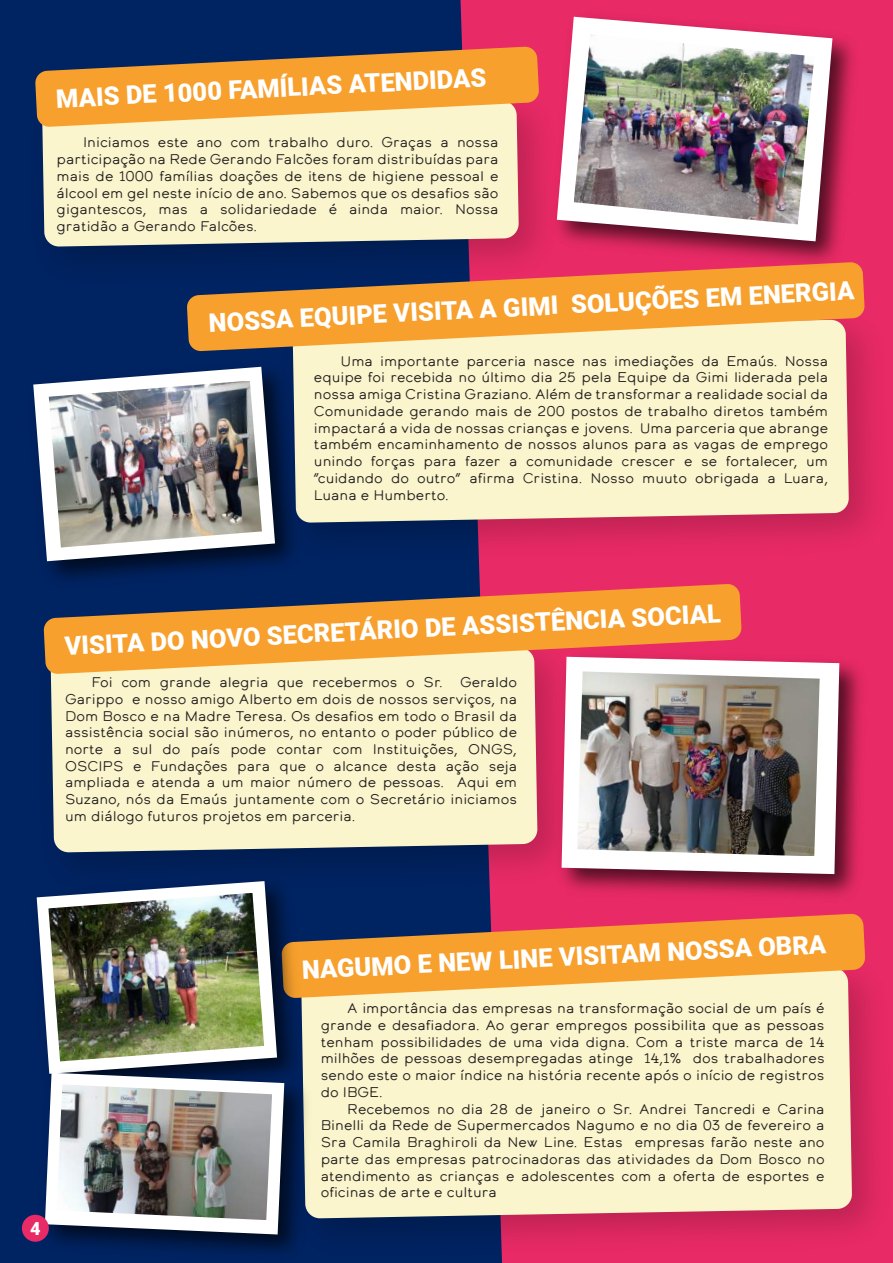
<style>
.page{position:relative;width:893px;height:1263px;background:#002361}
.page>*{position:absolute;margin:0;border:0;box-sizing:border-box;transform-origin:0 0}
.t1{font:900 25.5px "Roboto";color:#fff}
.t2{font:900 18px "Roboto";color:#fff}
.t3{font:13.95px/16.8px "Calder LC";color:#231f20;text-align:justify}
</style>
<div class="page">
<div style="left:460px;top:0;width:433px;height:942px;background:#e82a66"></div>
<img style="left:65px;top:74px;width:479px;height:188px">
<div style="left:42px;top:127px;width:477px;height:120px;background:#faf5cc"></div>
<svg style="left:35px;top:46px;width:504px;height:81px"></svg>
<img style="left:316px;top:294px;width:577px;height:281px">
<div style="left:293px;top:351px;width:556px;height:172px;background:#faf5cc"></div>
<svg style="left:187px;top:262px;width:678px;height:89px;background:#d49952"></svg>
<img style="left:43px;top:629px;width:506px;height:275px">
<div style="left:51px;top:674px;width:486px;height:178px;background:#faf5cc"></div>
<svg style="left:44px;top:584px;width:698px;height:90px;background:#d49247"></svg>
<img style="left:317px;top:942px;width:576px;height:321px">
<div style="left:310px;top:998px;width:542px;height:220px;background:#faf5cc"></div>
<svg style="left:310px;top:913px;width:555px;height:85px;background:#e09750"></svg>
<img style="left:544px;top:4px;width:322px;height:270px">
<svg style="left:557px;top:17px;width:275px;height:224px;background:#d786a0"></svg>
<img style="left:574px;top:34px;width:240px;height:190px">
<img style="left:44px;top:355px;width:264px;height:239px">
<svg style="left:33px;top:367px;width:242px;height:194px"></svg>
<img style="left:49px;top:381px;width:213px;height:166px">
<img style="left:549px;top:645px;width:323px;height:262px">
<svg style="left:562px;top:657px;width:277px;height:217px;background:#efd9e0"></svg>
<img style="left:577px;top:671px;width:243px;height:185px">
<img style="left:36px;top:869px;width:274px;height:191px">
<svg style="left:37px;top:881px;width:240px;height:179px"></svg>
<img style="left:48px;top:893px;width:216px;height:167px">
<img style="left:33px;top:1060px;width:284px;height:192px">
<svg style="left:45px;top:1073px;width:239px;height:161px;background:#a6aebc"></svg>
<img style="left:56px;top:1084px;width:216px;height:136px">
<div style="left:22px;top:1215px;width:27px;height:27px;background:#e82a66;border-radius:50%"></div>
<h1 class="t1" style="left:55px;top:81px;width:432px;rotate:-3deg">MAIS DE 1000 FAMÍLIAS ATENDIDAS</h1>
<p class="t3" style="left:57px;top:134px;width:443px;text-indent:27px">Iniciamos este ano com trabalho duro. Graças a nossa participação na Rede Gerando Falcões foram distribuídas para mais de 1000 famílias doações de itens de higiene pessoal e álcool em gel neste início de ano. Sabemos que os desafios são gigantescos, mas a solidariedade é ainda maior. Nossa gratidão a Gerando Falcões.</p>
<h1 class="t1" style="left:208px;top:305px;width:648px;rotate:-3deg">NOSSA EQUIPE VISITA A GIMI SOLUÇÕES EM ENERGIA</h1>
<p class="t3" style="left:314px;top:352px;width:516px;text-indent:27px">Uma importante parceria nasce nas imediações da Emaús. Nossa equipe foi recebida no último dia 25 pela Equipe da Gimi liderada pela nossa amiga Cristina Graziano. Além de transformar a realidade social da Comunidade gerando mais de 200 postos de trabalho diretos também impactará a vida de nossas crianças e jovens. Uma parceria que abrange também encaminhamento de nossos alunos para as vagas de emprego unindo forças para fazer a comunidade crescer e se fortalecer, um “cuidando do outro” afirma Cristina. Nosso muuto obrigada a Luara, Luana e Humberto.</p>
<h1 class="t1" style="left:64px;top:629px;width:658px;rotate:-3deg">VISITA DO NOVO SECRETÁRIO DE ASSISTÊNCIA SOCIAL</h1>
<p class="t3" style="left:65px;top:674px;width:454px;text-indent:27px">Foi com grande alegria que recebermos o Sr. Geraldo Garippo e nosso amigo Alberto em dois de nossos serviços, na Dom Bosco e na Madre Teresa. Os desafios em todo o Brasil da assistência social são inúmeros, no entanto o poder público de norte a sul do país pode contar com Instituições, ONGS, OSCIPS e Fundações para que o alcance desta ação seja ampliada e atenda a um maior número de pessoas. Aqui em Suzano, nós da Emaús juntamente com o Secretário iniciamos um diálogo futuros projetos em parceria.</p>
<p class="t2" style="left:30px;top:1216px;width:12px">4</p>
<h1 class="t1" style="left:301px;top:953px;width:526px;rotate:-3deg">NAGUMO E NEW LINE VISITAM NOSSA OBRA</h1>
<p class="t3" style="left:321px;top:1000px;width:505px;text-indent:27px">A importância das empresas na transformação social de um país é grande e desafiadora. Ao gerar empregos possibilita que as pessoas tenham possibilidades de uma vida digna. Com a triste marca de 14 milhões de pessoas desempregadas atinge 14,1% dos trabalhadores sendo este o maior índice na história recente após o início de registros do IBGE.</p>
<p class="t3" style="left:321px;top:1100px;width:505px;text-indent:27px">Recebemos no dia 28 de janeiro o Sr. Andrei Tancredi e Carina Binelli da Rede de Supermercados Nagumo e no dia 03 de fevereiro a Sra Camila Braghiroli da New Line. Estas empresas farão neste ano parte das empresas patrocinadoras das atividades da Dom Bosco no atendimento as crianças e adolescentes com a oferta de esportes e oficinas de arte e cultura</p>
</div>
